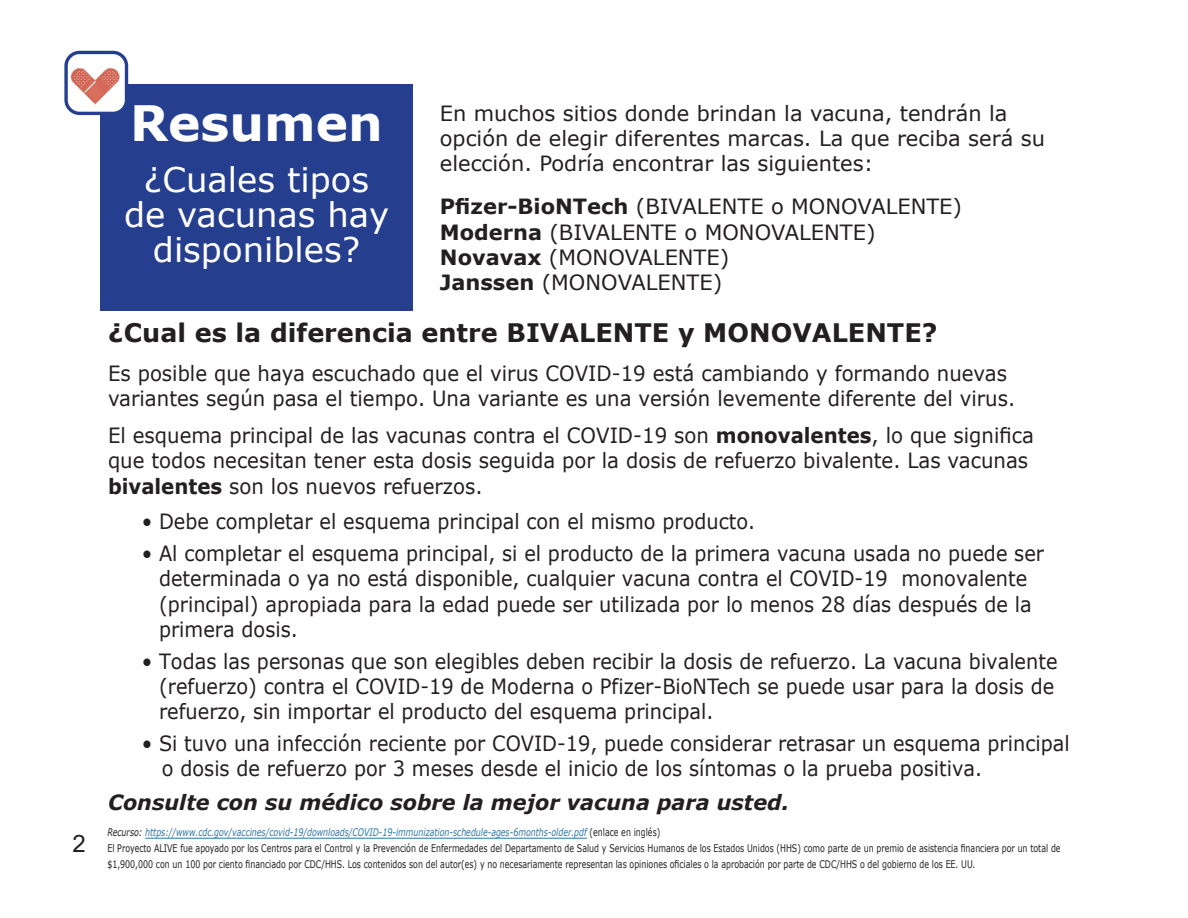
<style>
.page{position:relative;width:1188px;height:918px;background:#fff}
.page>*{position:absolute;margin:0;border:0;box-sizing:border-box;transform-origin:0 0}
.t1{font:700 48.75px "Verdana";color:#fff}
.t2{font:33.9px/35px "Verdana";color:#fff;text-align:center}
.t3{font:700 25.5px "Verdana";color:#231f20}
.t4{font:24px "Arial";color:#231f20}
.t5{font:21px/25.2px "Verdana";color:#231f20;scale:.92 1}
.t6{font:21px/25.2px "Verdana";color:#231f20;scale:.94 1}
.t7{font:21px/25.2px "Verdana";color:#231f20}
.t8{font:italic 700 21px "Verdana";color:#231f20}
.t9{font:10.5px/15.8px "Verdana";color:#231f20;scale:.75 1}
.t10{font:italic 10.5px "Verdana";color:#2876af;scale:.75 1}
.s1{font-weight:700}
.s2{color:#231f20}
.s3{font-style:normal;color:#231f20}
</style>
<div class="page">
<div style="left:100px;top:85px;width:313px;height:226px;background:#253f8e"></div>
<div style="left:66px;top:52px;width:61px;height:61px;background:#fff;border-radius:14px"></div>
<div style="left:64px;top:51px;width:64px;height:64px;border:3px solid #253f8e;border-radius:14px"></div>
<img style="left:70px;top:68px;width:50px;height:37px">
<svg style="left:74px;top:71px;width:22px;height:22px"></svg>
<svg style="left:102px;top:71px;width:16px;height:16px"></svg>
<hr style="left:145px;top:838px;width:442px;height:1px;background:#2876af">
<p class="t4" style="left:72px;top:827px;width:15px">2</p>
<p class="t7" style="left:440px;top:100px;width:607px">En muchos sitios donde brindan la vacuna, tendrán la opción de elegir diferentes marcas. La que reciba será su elección. Podría encontrar las siguientes:</p>
<p class="t7" style="left:440px;top:194px;width:524px"><span class="s1">Pfizer-BioNTech</span> (BIVALENTE o MONOVALENTE)<br><span class="s1">Moderna</span> (BIVALENTE o MONOVALENTE)<br><span class="s1">Novavax</span> (MONOVALENTE)<br><span class="s1">Janssen</span> (MONOVALENTE)</p>
<p class="t3" style="left:108px;top:315px;width:831px">¿Cual es la diferencia entre BIVALENTE y MONOVALENTE?</p>
<p class="t6" style="left:108px;top:360px;width:967px">Es posible que haya escuchado que el virus COVID-19 está cambiando y formando nuevas variantes según pasa el tiempo. Una variante es una versión levemente diferente del virus.</p>
<p class="t6" style="left:108px;top:423px;width:987px">El esquema principal de las vacunas contra el COVID-19 son <span class="s1">monovalentes</span>, lo que significa que todos necesitan tener esta dosis seguida por la dosis de refuerzo bivalente. Las vacunas <span class="s1">bivalentes</span> son los nuevos refuerzos.</p>
<p class="t5" style="left:142px;top:509px;width:668px">• Debe completar el esquema principal con el mismo producto.</p>
<p class="t5" style="left:142px;top:541px;width:982px">• Al completar el esquema principal, si el producto de la primera vacuna usada no puede ser</p>
<p class="t5" style="left:159px;top:567px;width:950px">determinada o ya no está disponible, cualquier vacuna contra el COVID-19 monovalente (principal) apropiada para la edad puede ser utilizada por lo menos 28 días después de la primera dosis.</p>
<p class="t5" style="left:142px;top:648px;width:997px">• Todas las personas que son elegibles deben recibir la dosis de refuerzo. La vacuna bivalente</p>
<p class="t5" style="left:159px;top:674px;width:975px">(refuerzo) contra el COVID-19 de Moderna o Pfizer-BioNTech se puede usar para la dosis de refuerzo, sin importar el producto del esquema principal.</p>
<p class="t5" style="left:142px;top:731px;width:1010px">• Si tuvo una infección reciente por COVID-19, puede considerar retrasar un esquema principal</p>
<p class="t5" style="left:162px;top:756px;width:893px">o dosis de refuerzo por 3 meses desde el inicio de los síntomas o la prueba positiva.</p>
<p class="t8" style="left:108px;top:788px;width:683px">Consulte con su médico sobre la mejor vacuna para usted.</p>
<p class="t10" style="left:107px;top:825px;width:739px"><span class="s2">Recurso:</span> https://www.cdc.gov/vaccines/covid-19/downloads/COVID-19-immunization-schedule-ages-6months-older.pdf <span class="s3">(enlace en inglés)</span></p>
<p class="t1" style="left:130px;top:89px;width:254px">Resumen</p>
<p class="t2" style="left:124px;top:161px;width:267px">¿Cuales tipos de vacunas hay disponibles?</p>
<p class="t9" style="left:107px;top:840px;width:1273px">El Proyecto ALIVE fue apoyado por los Centros para el Control y la Prevención de Enfermedades del Departamento de Salud y Servicios Humanos de los Estados Unidos (HHS) como parte de un premio de asistencia financiera por un total de $1,900,000 con un 100 por ciento financiado por CDC/HHS. Los contenidos son del autor(es) y no necesariamente representan las opiniones oficiales o la aprobación por parte de CDC/HHS o del gobierno de los EE. UU.</p>
</div>
